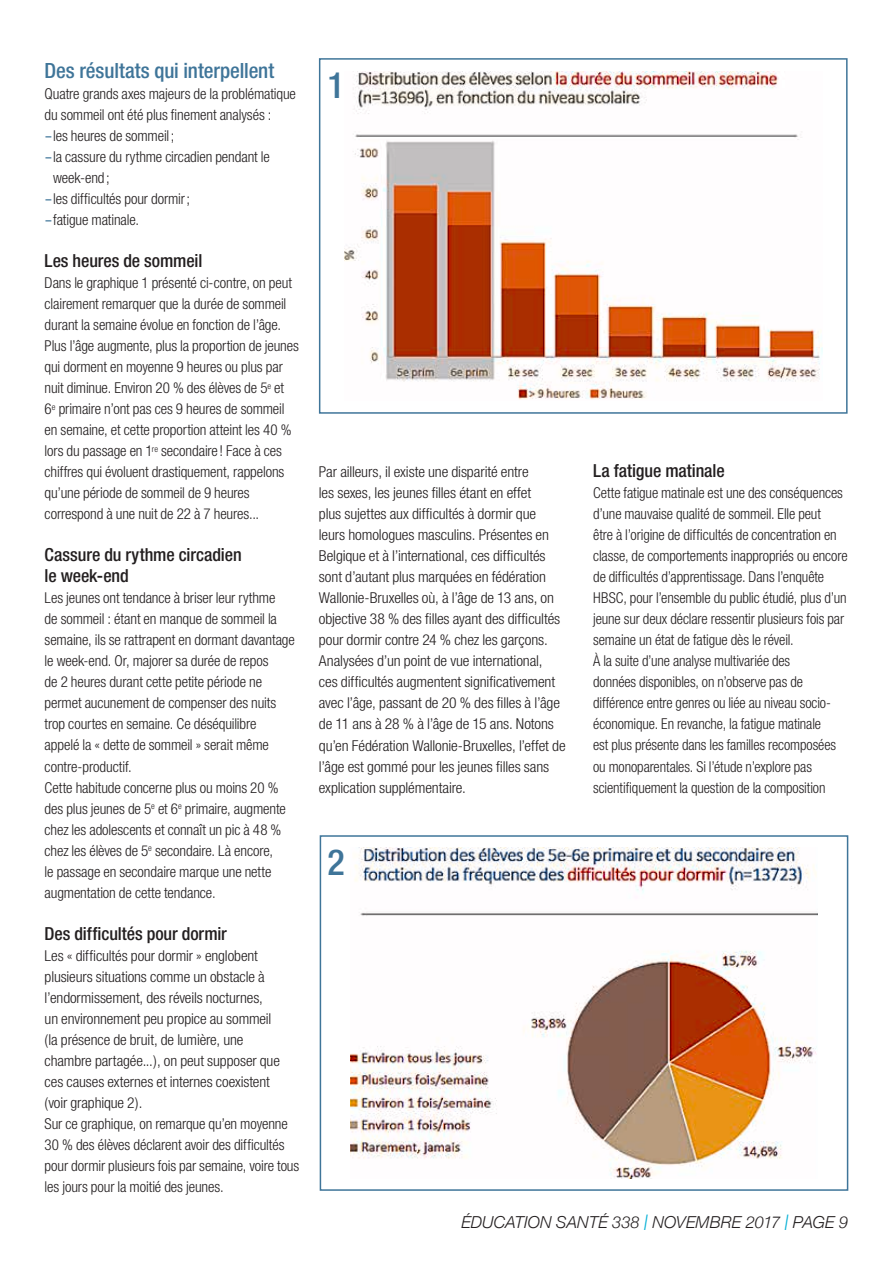
<style>
.page{position:relative;width:893px;height:1263px;background:#fff}
.page>*{position:absolute;margin:0;border:0;box-sizing:border-box;transform-origin:0 0}
.t1{font:500 condensed 36px "Helvetica Neue";color:#3f7599}
.t2{font:500 condensed 21px "Helvetica Neue";letter-spacing:-.005em;color:#3f7599}
.t3{font:500 condensed 18px/21px "Helvetica Neue";letter-spacing:-.005em;color:#231f20}
.t4{font:italic 300 16.5px "Helvetica Neue";letter-spacing:.005em;color:#231f20}
.t5{font:300 condensed 15px/21px "Helvetica Neue";letter-spacing:-.005em;color:#231f20}
.t6{font:300 condensed 15px/21px "Helvetica Neue";letter-spacing:-.005em;color:#231f20;scale:1.04 1}
.s1{font-family:"The Sans";font-weight:400;font-stretch:normal;font-size:16.5px;color:#3f7599}
.s2{font-size:21.45px;color:#06b0d5}
</style>
<div class="page">
<img style="left:350px;top:847px;width:468px;height:332px">
<div style="left:320px;top:835px;width:528px;height:356px;border:2px solid #3f7599"></div>
<img style="left:344px;top:71px;width:478px;height:329px">
<div style="left:319px;top:58px;width:529px;height:356px;border:2px solid #3f7599"></div>
<h2 class="t2" style="left:45px;top:58px;width:231px">Des résultats qui interpellent</h2>
<p class="t5" style="left:45px;top:83px;width:253px">Quatre grands axes majeurs de la problématique</p>
<p class="t5" style="left:45px;top:104px;width:228px">du sommeil ont été plus finement analysés :</p>
<p class="t5" style="left:45px;top:125px;width:131px"><span class="s1">-</span>les heures de sommeil;</p>
<p class="t5" style="left:45px;top:146px;width:227px"><span class="s1">-</span>la cassure du rythme circadien pendant le</p>
<p class="t5" style="left:53px;top:167px;width:58px">week-end ;</p>
<p class="t5" style="left:45px;top:188px;width:147px"><span class="s1">-</span>les difficultés pour dormir;</p>
<p class="t5" style="left:45px;top:209px;width:96px"><span class="s1">-</span>fatigue matinale.</p>
<p class="t3" style="left:45px;top:250px;width:159px">Les heures de sommeil</p>
<p class="t5" style="left:45px;top:272px;width:256px">Dans le graphique 1 présenté ci-contre, on peut clairement remarquer que la durée de sommeil durant la semaine évolue en fonction de l’âge.<br>Plus l’âge augmente, plus la proportion de jeunes qui dorment en moyenne 9 heures ou plus par nuit diminue. Environ 20 % des élèves de 5<sup>e</sup> et<br>6<sup>e</sup> primaire n’ont pas ces 9 heures de sommeil en semaine, et cette proportion atteint les 40 % lors du passage en 1<sup>re</sup> secondaire ! Face à ces chiffres qui évoluent drastiquement, rappelons qu’une période de sommeil de 9 heures correspond à une nuit de 22 à 7 heures...</p>
<p class="t3" style="left:45px;top:544px;width:199px">Cassure du rythme circadien le week-end</p>
<p class="t5" style="left:45px;top:587px;width:252px">Les jeunes ont tendance à briser leur rythme<br>de sommeil : étant en manque de sommeil la semaine, ils se rattrapent en dormant davantage le week-end. Or, majorer sa durée de repos<br>de 2 heures durant cette petite période ne permet aucunement de compenser des nuits trop courtes en semaine. Ce déséquilibre appelé la « dette de sommeil » serait même contre-productif.<br>Cette habitude concerne plus ou moins 20 % des plus jeunes de 5<sup>e</sup> et 6<sup>e</sup> primaire, augmente chez les adolescents et connaît un pic à 48 % chez les élèves de 5<sup>e</sup> secondaire. Là encore,<br>le passage en secondaire marque une nette augmentation de cette tendance.</p>
<p class="t3" style="left:45px;top:922px;width:184px">Des difficultés pour dormir</p>
<p class="t5" style="left:45px;top:944px;width:256px">Les « difficultés pour dormir » englobent plusieurs situations comme un obstacle à l’endormissement, des réveils nocturnes,<br>un environnement peu propice au sommeil<br>(la présence de bruit, de lumière, une<br>chambre partagée...), on peut supposer que ces causes externes et internes coexistent<br>(voir graphique 2).<br>Sur ce graphique, on remarque qu’en moyenne 30 % des élèves déclarent avoir des difficultés pour dormir plusieurs fois par semaine, voire tous les jours pour la moitié des jeunes.</p>
<h1 class="t1" style="left:327px;top:63px;width:19px">1</h1>
<p class="t6" style="left:319px;top:461px;width:239px">Par ailleurs, il existe une disparité entre<br>les sexes, les jeunes filles étant en effet<br>plus sujettes aux difficultés à dormir que leurs homologues masculins. Présentes en Belgique et à l’international, ces difficultés sont d’autant plus marquées en fédération Wallonie-Bruxelles où, à l’âge de 13 ans, on objective 38 % des filles ayant des difficultés pour dormir contre 24 % chez les garçons.<br>Analysées d’un point de vue international,<br>ces difficultés augmentent significativement avec l’âge, passant de 20 % des filles à l’âge de 11 ans à 28 % à l’âge de 15 ans. Notons qu’en Fédération Wallonie-Bruxelles, l’effet de l’âge est gommé pour les jeunes filles sans explication supplémentaire.</p>
<p class="t3" style="left:593px;top:460px;width:133px">La fatigue matinale</p>
<p class="t5" style="left:593px;top:482px;width:256px">Cette fatigue matinale est une des conséquences d’une mauvaise qualité de sommeil. Elle peut<br>être à l’origine de difficultés de concentration en classe, de comportements inappropriés ou encore de difficultés d’apprentissage. Dans l’enquête HBSC, pour l’ensemble du public étudié, plus d’un jeune sur deux déclare ressentir plusieurs fois par semaine un état de fatigue dès le réveil.<br>À la suite d’une analyse multivariée des<br>données disponibles, on n’observe pas de différence entre genres ou liée au niveau socio&shy;économique. En revanche, la fatigue matinale<br>est plus présente dans les familles recomposées ou monoparentales. Si l’étude n’explore pas scientifiquement la question de la composition</p>
<h1 class="t1" style="left:327px;top:840px;width:19px">2</h1>
<p class="t4" style="left:461px;top:1209px;width:388px">ÉDUCATION SANTÉ 338 <span class="s2">I</span> NOVEMBRE 2017 <span class="s2">I</span> PAGE 9</p>
</div>
